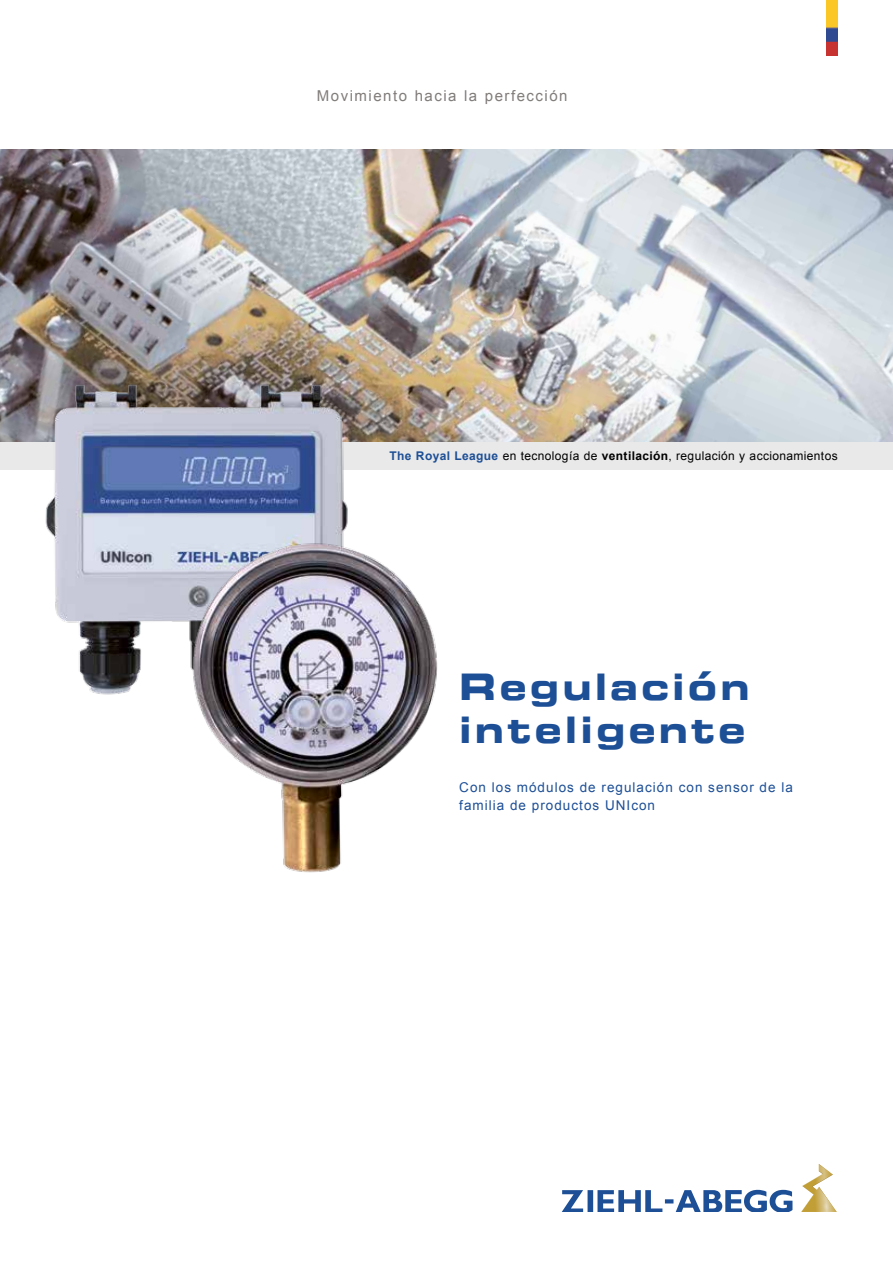
<style>
.page{position:relative;width:893px;height:1263px;background:#fff}
.page>*{position:absolute;margin:0;border:0;box-sizing:border-box;transform-origin:0 0}
.t1{font:36px/43.2px "Eurostile Bold Extended Two";letter-spacing:.09em;color:#1d4f96}
.t2{font:15px "Arial";letter-spacing:.1em;color:#807c7a}
.t3{font:13.5px/18px "Arial";letter-spacing:.075em;color:#1d4f96}
.t4{font:12px "Arial";letter-spacing:.03em;color:#000}
.s1{font-weight:700;color:#1d4f96}
.s2{font-weight:700}
</style>
<div class="page">
<svg style="left:561px;top:1190px;width:231px;height:22px"></svg>
<svg style="left:801px;top:1164px;width:36px;height:48px"></svg>
<img style="left:0;top:150px;width:893px;height:292px">
<img style="left:827px;top:0;width:11px;height:55px">
<div style="left:0;top:442px;width:893px;height:28px;background:#e9e9e9"></div>
<img style="left:42px;top:380px;width:310px;height:315px">
<img style="left:189px;top:537px;width:249px;height:336px">
<p class="t2" style="left:317px;top:86px;width:252px">Movimiento hacia la perfección</p>
<p class="t4" style="left:389px;top:448px;width:450px"><span class="s1">The Royal League</span> en tecnología de <span class="s2">ventilación</span>, regulación y accionamientos</p>
<h1 class="t1" style="left:459px;top:665px;width:292px">Regulación inteligente</h1>
<p class="t3" style="left:459px;top:778px;width:335px">Con los módulos de regulación con sensor de la familia de productos UNIcon</p>
</div>
